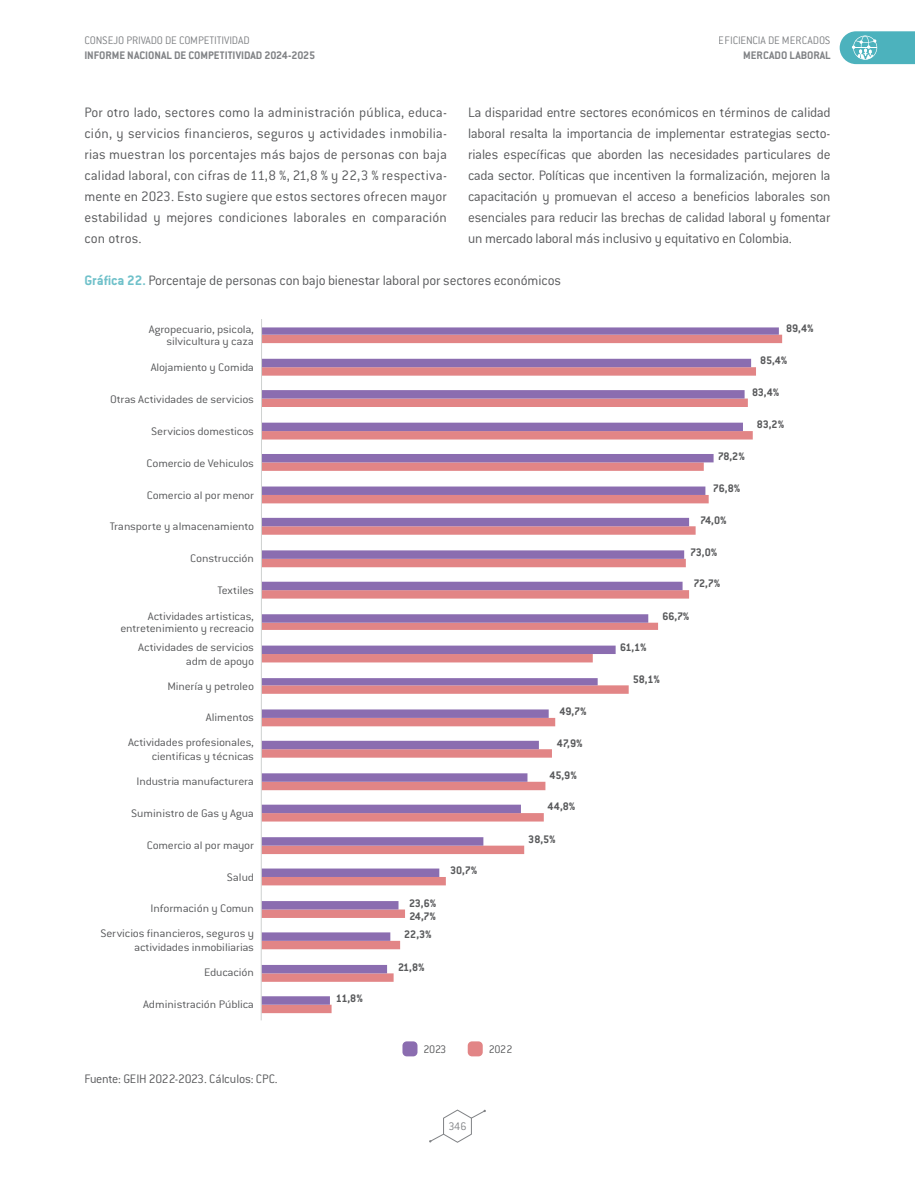
<style>
.page{position:relative;width:915px;height:1191px;background:#fff}
.page>*{position:absolute;margin:0;border:0;box-sizing:border-box;transform-origin:0 0}
.t1{font:300 15px/21px "Conduit ITC Std";letter-spacing:-.01em;color:#58595b;text-align:justify}
.t2{font:300 13.5px "Conduit ITC Std";letter-spacing:-.015em;color:#58595b}
.t3{font:300 12px/14.4px "Conduit ITC Std";letter-spacing:-.015em;color:#58595b;text-align:right;scale:1.1 1}
.t4{font:700 12px/13px "Conduit ITC Std";letter-spacing:-.02em;color:#58595b}
.t5{font:700 12px "Conduit ITC Std";color:#808285}
.t6{font:300 12px "Conduit ITC Std";letter-spacing:-.01em;color:#808285}
.t7{font:300 12px "Conduit ITC Std";letter-spacing:-.015em;color:#58595b}
.s1{font-weight:700;color:#70c1ca}
</style>
<div class="page">
<svg style="left:429px;top:1109px;width:56px;height:33px"></svg>
<svg style="left:839px;top:31px;width:75px;height:33px;background:#65bcc6"></svg>
<svg style="left:262px;top:327px;width:516px;height:677px"></svg>
<hr style="left:260px;top:319px;width:2px;height:701px;background:#cfd2d1">
<div style="left:402px;top:1041px;width:15px;height:15px;background:#8b6db0;border-radius:4px"></div>
<div style="left:467px;top:1041px;width:15px;height:15px;background:#e28586;border-radius:4px"></div>
<p class="t6" style="left:84px;top:33px;width:167px">CONSEJO PRIVADO DE COMPETITIVIDAD</p>
<p class="t5" style="left:84px;top:48px;width:232px">INFORME NACIONAL DE COMPETITIVIDAD 2024-2025</p>
<p class="t6" style="left:718px;top:33px;width:113px">EFICIENCIA DE MERCADOS</p>
<p class="t5" style="left:742px;top:48px;width:89px">MERCADO LABORAL</p>
<p class="t1" style="left:84px;top:101px;width:364px">Por otro lado, sectores como la administración pública, educa&shy;ción, y servicios financieros, seguros y actividades inmobilia&shy;rias muestran los porcentajes más bajos de personas con baja calidad laboral, con cifras de 11,8 %, 21,8 % y 22,3 % respectiva&shy;mente en 2023. Esto sugiere que estos sectores ofrecen mayor estabilidad y mejores condiciones laborales en comparación con otros.</p>
<p class="t1" style="left:468px;top:101px;width:364px">La disparidad entre sectores económicos en términos de calidad laboral resalta la importancia de implementar estrategias secto&shy;riales específicas que aborden las necesidades particulares de cada sector. Políticas que incentiven la formalización, mejoren la capacitación y promuevan el acceso a beneficios laborales son esenciales para reducir las brechas de calidad laboral y fomentar un mercado laboral más inclusivo y equitativo en Colombia.</p>
<p class="t1" style="left:84px;top:269px;width:478px"><span class="s1">Gráfica 22.</span> Porcentaje de personas con bajo bienestar laboral por sectores económicos</p>
<p class="t3" style="left:149px;top:323px;width:97px;line-height:12px">Agropecuario, psicola, silvicultura y caza</p>
<p class="t3" style="left:151px;top:360px;width:95px">Alojamiento y Comida</p>
<p class="t3" style="left:110px;top:392px;width:132px">Otras Actividades de servicios</p>
<p class="t3" style="left:151px;top:423px;width:95px">Servicios domesticos</p>
<p class="t3" style="left:146px;top:455px;width:99px">Comercio de Vehiculos</p>
<p class="t3" style="left:147px;top:487px;width:99px">Comercio al por menor</p>
<p class="t3" style="left:110px;top:519px;width:132px">Transporte y almacenamiento</p>
<p class="t3" style="left:190px;top:551px;width:59px">Construcción</p>
<p class="t3" style="left:217px;top:583px;width:35px">Textiles</p>
<p class="t3" style="left:120px;top:610px;width:123px;line-height:12px">Actividades artisticas, entretenimiento y recreacio</p>
<p class="t3" style="left:138px;top:639px;width:107px">Actividades de servicios adm de apoyo</p>
<p class="t3" style="left:167px;top:678px;width:80px">Minería y petroleo</p>
<p class="t3" style="left:206px;top:710px;width:45px">Alimentos</p>
<p class="t3" style="left:128px;top:734px;width:116px">Actividades profesionales, cientificas y técnicas</p>
<p class="t3" style="left:136px;top:773px;width:108px">Industria manufacturera</p>
<p class="t3" style="left:131px;top:805px;width:113px">Suministro de Gas y Agua</p>
<p class="t3" style="left:147px;top:837px;width:99px">Comercio al por mayor</p>
<p class="t3" style="left:227px;top:869px;width:26px">Salud</p>
<p class="t3" style="left:150px;top:901px;width:96px">Información y Comun</p>
<p class="t3" style="left:100px;top:925px;width:141px">Servicios financieros, seguros y actividades inmobiliarias</p>
<p class="t3" style="left:204px;top:964px;width:47px">Educación</p>
<p class="t3" style="left:143px;top:996px;width:102px">Administración Pública</p>
<p class="t2" style="left:84px;top:1070px;width:195px">Fuente: GEIH 2022-2023. Cálculos: CPC.</p>
<p class="t4" style="left:336px;top:991px;width:28px">11,8%</p>
<p class="t4" style="left:409px;top:896px;width:29px">23,6%<br>24,7%</p>
<p class="t4" style="left:404px;top:927px;width:29px">22,3%</p>
<p class="t4" style="left:398px;top:960px;width:28px">21,8%</p>
<p class="t4" style="left:450px;top:863px;width:29px">30,7%</p>
<p class="t4" style="left:559px;top:704px;width:29px">49,7%</p>
<p class="t4" style="left:556px;top:736px;width:27px">47,9%</p>
<p class="t4" style="left:549px;top:768px;width:29px">45,9%</p>
<p class="t4" style="left:547px;top:799px;width:29px">44,8%</p>
<p class="t4" style="left:528px;top:832px;width:29px">38,5%</p>
<p class="t7" style="left:423px;top:1041px;width:24px">2023</p>
<p class="t7" style="left:488px;top:1041px;width:25px">2022</p>
<p class="t6" style="left:448px;top:1119px;width:20px">346</p>
<p class="t4" style="left:786px;top:321px;width:29px">89,4%</p>
<p class="t4" style="left:759px;top:354px;width:29px">85,4%</p>
<p class="t4" style="left:751px;top:385px;width:29px">83,4%</p>
<p class="t4" style="left:756px;top:418px;width:29px">83,2%</p>
<p class="t4" style="left:717px;top:449px;width:29px">78,2%</p>
<p class="t4" style="left:712px;top:481px;width:29px">76,8%</p>
<p class="t4" style="left:700px;top:513px;width:28px">74,0%</p>
<p class="t4" style="left:689px;top:545px;width:29px">73,0%</p>
<p class="t4" style="left:693px;top:577px;width:28px">72,7%</p>
<p class="t4" style="left:620px;top:641px;width:28px">61,1%</p>
<p class="t4" style="left:662px;top:609px;width:29px">66,7%</p>
<p class="t4" style="left:632px;top:672px;width:29px">58,1%</p>
</div>
